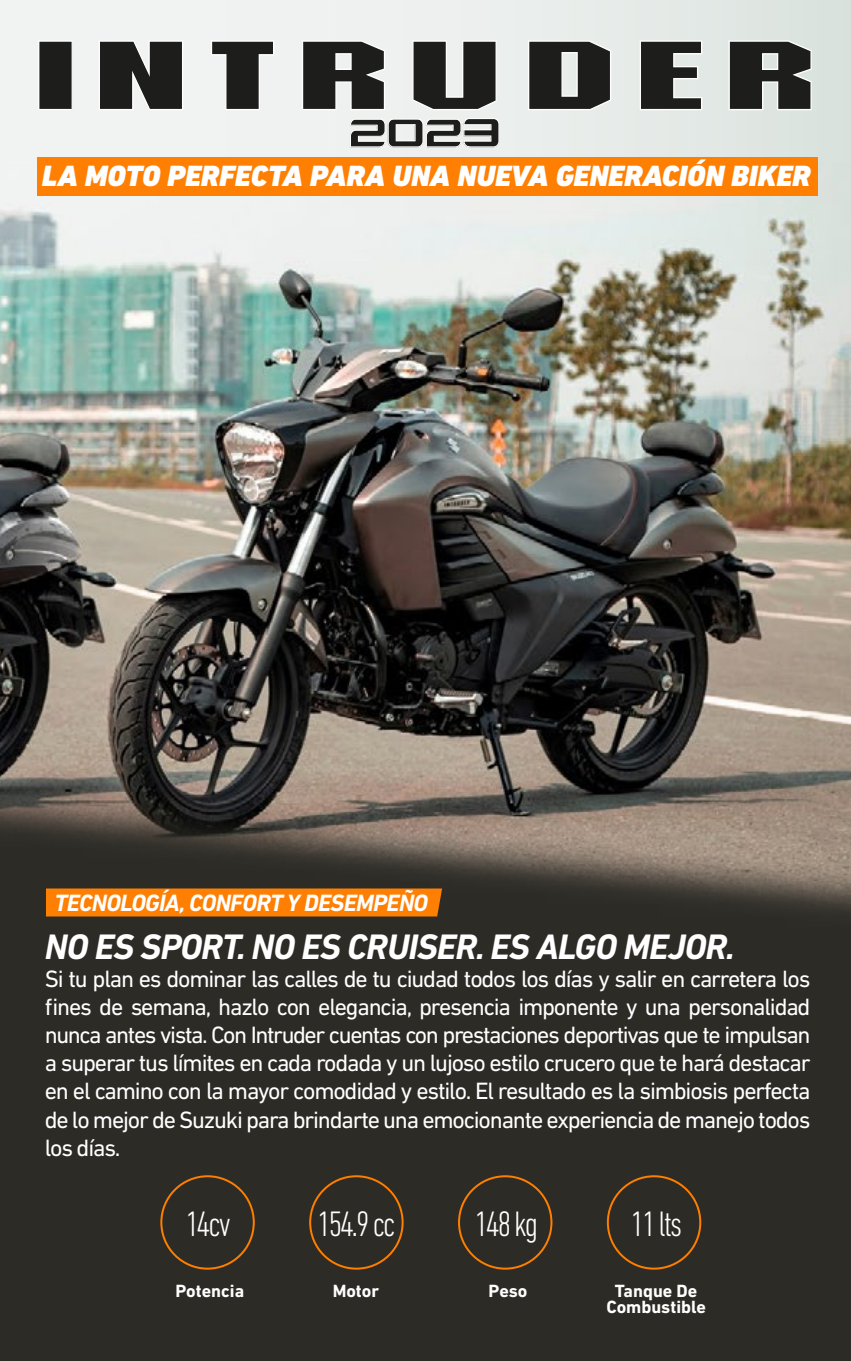
<style>
.page{position:relative;width:851px;height:1361px;background:#fff}
.page>*{position:absolute;margin:0;border:0;box-sizing:border-box;transform-origin:0 0}
.t1{font:40px "CGF Locust Resistance";color:#1d1d1b}
.t2{font:italic 700 36px "DIN Next LT Pro";letter-spacing:-.025em;color:#fff}
.t3{font:300 condensed 36px "DIN Next LT Pro";letter-spacing:-.05em;color:#fff}
.t4{font:italic 900 29.8px "DIN Next LT Pro";color:#fff}
.t5{font:24px/28px "DIN Next LT Pro";letter-spacing:-.05em;color:#fff;text-align:justify}
.t6{font:italic 700 24px "DIN Next LT Pro";letter-spacing:-.025em;color:#fff}
.t7{font:700 18px/16px "DIN Next LT Pro";color:#fff;text-align:center}
</style>
<div class="page">
<img style="left:0;top:162px;width:850px;height:570px">
<img style="left:0;top:732px;width:850px;height:629px">
<div style="left:0;top:0;width:850px;height:162px;background:linear-gradient(to right,#f6f7f6,#dfe6e2)"></div>
<div style="left:160px;top:1175px;width:95px;height:94px;border:2px solid #fe7e00;border-radius:50%"></div>
<div style="left:309px;top:1175px;width:94px;height:94px;border:2px solid #fe7e00;border-radius:50%"></div>
<div style="left:458px;top:1175px;width:94px;height:94px;border:2px solid #fe7e00;border-radius:50%"></div>
<div style="left:606px;top:1175px;width:95px;height:94px;border:2px solid #fe7e00;border-radius:50%"></div>
<div style="left:46px;top:888px;width:396px;height:28px;background:#ff7f02"></div>
<svg style="left:38px;top:40px;width:35px;height:70px;background:#373735"></svg>
<svg style="left:99px;top:40px;width:84px;height:70px;background:#424240"></svg>
<svg style="left:211px;top:40px;width:63px;height:70px"></svg>
<svg style="left:302px;top:40px;width:83px;height:70px"></svg>
<svg style="left:412px;top:40px;width:85px;height:70px;background:#565654"></svg>
<svg style="left:528px;top:40px;width:83px;height:70px;background:#4c4d4b"></svg>
<svg style="left:639px;top:40px;width:63px;height:70px;background:#5e5f5d"></svg>
<svg style="left:728px;top:40px;width:83px;height:70px;background:#4c4d4b"></svg>
<svg style="left:349px;top:118px;width:151px;height:30px"></svg>
<div style="left:38px;top:157px;width:780px;height:38px;background:#ff7f02"></div>
<h1 class="t1" style="left:349px;top:117px;width:153px">2023</h1>
<p class="t4" style="left:42px;top:158px;width:770px">LA MOTO PERFECTA PARA UNA NUEVA GENERACIÓN BIKER</p>
<p class="t6" style="left:54px;top:889px;width:375px">TECNOLOGÍA, CONFORT Y DESEMPEÑO</p>
<h2 class="t2" style="left:45px;top:926px;width:691px">NO ES SPORT. NO ES CRUISER. ES ALGO MEJOR.</h2>
<p class="t5" style="left:45px;top:965px;width:767px">Si tu plan es dominar las calles de tu ciudad todos los días y salir en carretera los fines de semana, hazlo con elegancia, presencia imponente y una personalidad nunca antes vista. Con Intruder cuentas con prestaciones deportivas que te impulsan a superar tus límites en cada rodada y un lujoso estilo crucero que te hará destacar en el camino con la mayor comodidad y estilo. El resultado es la simbiosis perfecta de lo mejor de Suzuki para brindarte una emocionante experiencia de manejo todos los días.</p>
<h2 class="t3" style="left:185px;top:1203px;width:47px">14cv</h2>
<h2 class="t3" style="left:317px;top:1203px;width:79px">154.9 cc</h2>
<h2 class="t3" style="left:474px;top:1203px;width:65px">148 kg</h2>
<h2 class="t3" style="left:630px;top:1203px;width:53px">11 lts</h2>
<p class="t7" style="left:175px;top:1282px;width:70px">Potencia</p>
<p class="t7" style="left:332px;top:1282px;width:48px">Motor</p>
<p class="t7" style="left:488px;top:1282px;width:40px">Peso</p>
<p class="t7" style="left:606px;top:1282px;width:101px">Tanque De<br>Combustible</p>
</div>
